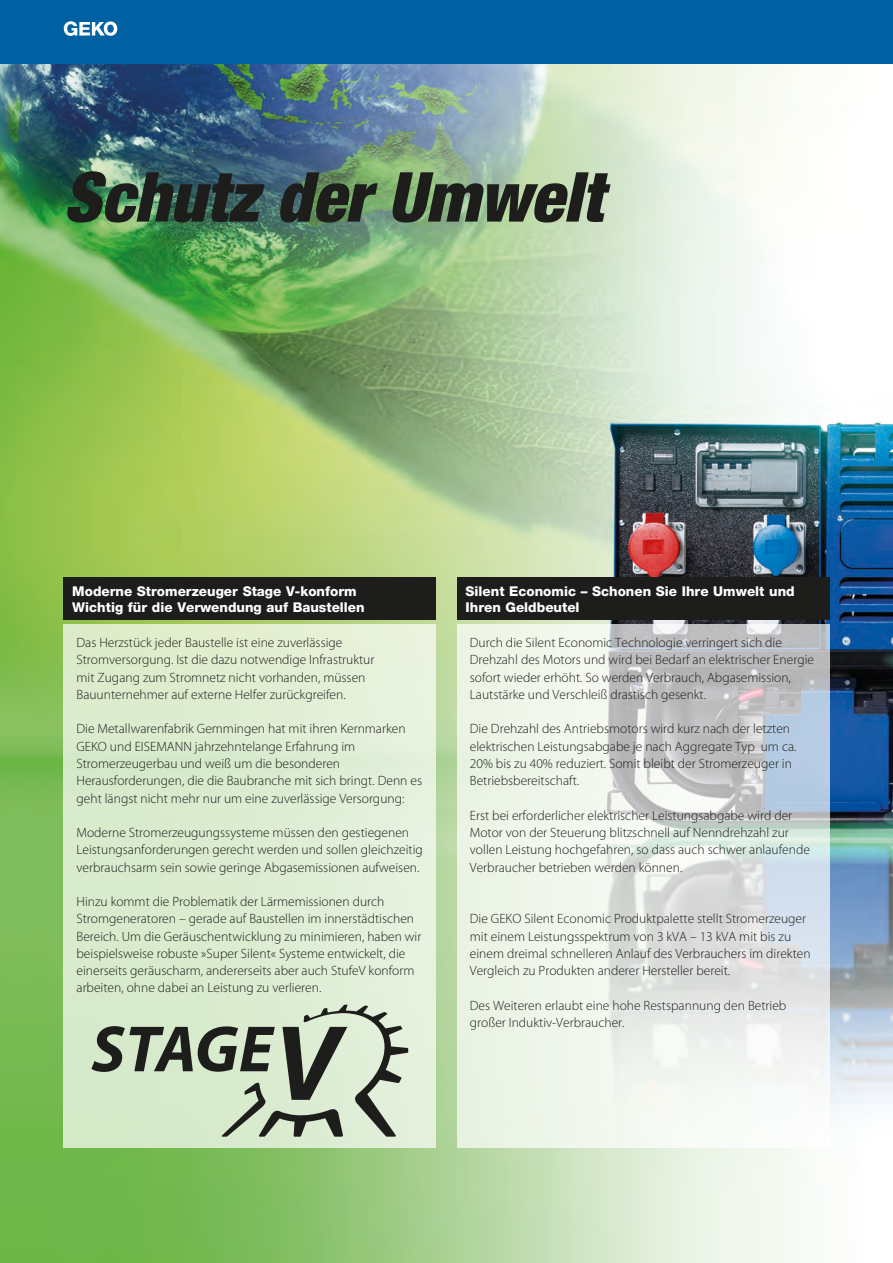
<style>
.page{position:relative;width:893px;height:1263px;background:#fff}
.page>*{position:absolute;margin:0;border:0;box-sizing:border-box;transform-origin:0 0}
.Überschrift_helvetic{font:italic 900 condensed 69px "Helvetica Neue LTW1 G";color:#1d1d1b}
.t1{font:300 13.5px/17.2px "Myriad Pro";color:#1d1d1b}
.t2{font:800 13.5px/16.2px "Helvetica Neue LT Pro";color:#fff}
</style>
<div class="page">
<img style="left:0;top:64px;width:893px;height:1199px">
<div style="left:64px;top:577px;width:372px;height:43px;background:#1d1d1b"></div>
<div style="left:64px;top:624px;width:372px;height:524px;background:linear-gradient(to right,#d6e9c8,#e6f1de)"></div>
<div style="left:0;top:0;width:893px;height:64px;background:#0061a2"></div>
<svg style="left:64px;top:21px;width:53px;height:15px"></svg>
<div style="left:457px;top:577px;width:372px;height:43px;background:#1d1d1b"></div>
<svg style="left:457px;top:624px;width:372px;height:524px"></svg>
<svg style="left:91px;top:1005px;width:317px;height:132px;background:#afbca7"></svg>
<p class="Überschrift_helvetic" style="left:64px;top:156px;width:541px">Schutz der Umwelt</p>
<p class="t2" style="left:72px;top:583px;width:286px">Moderne Stromerzeuger Stage V-konform</p>
<p class="t2" style="left:72px;top:599px;width:294px">Wichtig für die Verwendung auf Baustellen</p>
<p class="t1" style="left:77px;top:634px;width:299px">Das Herzstück jeder Baustelle ist eine zuverlässige Stromversorgung. Ist die dazu notwendige Infrastruktur mit Zugang zum Stromnetz nicht vorhanden, müssen Bauunternehmer auf externe Helfer zurückgreifen.</p>
<p class="t1" style="left:77px;top:721px;width:347px">Die Metallwarenfabrik Gemmingen hat mit ihren Kernmarken GEKO und EISEMANN jahrzehntelange Erfahrung im Stromerzeugerbau und weiß um die besonderen Herausforderungen, die die Baubranche mit sich bringt. Denn es geht längst nicht mehr nur um eine zuverlässige Versorgung:</p>
<p class="t1" style="left:77px;top:824px;width:348px">Moderne Stromerzeugungssysteme müssen den gestiegenen<br>Leistungsanforderungen gerecht werden und sollen gleichzeitig verbrauchsarm sein sowie geringe Abgasemissionen aufweisen.</p>
<p class="t1" style="left:77px;top:893px;width:346px">Hinzu kommt die Problematik der Lärmemissionen durch Stromgeneratoren – gerade auf Baustellen im innerstädtischen Bereich. Um die Geräuschentwicklung zu minimieren, haben wir beispielsweise robuste »Super Silent« Systeme entwickelt, die einerseits geräuscharm, andererseits aber auch StufeV konform arbeiten, ohne dabei an Leistung zu verlieren.</p>
<p class="t2" style="left:466px;top:583px;width:331px">Silent Economic – Schonen Sie Ihre Umwelt und<br>Ihren Geldbeutel</p>
<p class="t1" style="left:470px;top:634px;width:346px">Durch die Silent Economic Technologie verringert sich die Drehzahl des Motors und wird bei Bedarf an elektrischer Energie sofort wieder erhöht. So werden Verbrauch, Abgasemission, Lautstärke und Verschleiß drastisch gesenkt.</p>
<p class="t1" style="left:470px;top:721px;width:328px">Die Drehzahl des Antriebsmotors wird kurz nach der letzten elektrischen Leistungsabgabe je nach Aggregate Typ um ca.<br>20% bis zu 40% reduziert. Somit bleibt der Stromerzeuger in Betriebsbereitschaft.</p>
<p class="t1" style="left:470px;top:807px;width:342px">Erst bei erforderlicher elektrischer Leistungsabgabe wird der Motor von der Steuerung blitzschnell auf Nenndrehzahl zur vollen Leistung hochgefahren, so dass auch schwer anlaufende Verbraucher betrieben werden können.</p>
<p class="t1" style="left:470px;top:910px;width:342px">Die GEKO Silent Economic Produktpalette stellt Stromerzeuger mit einem Leistungsspektrum von 3 kVA – 13 kVA mit bis zu einem dreimal schnelleren Anlauf des Verbrauchers im direkten Vergleich zu Produkten anderer Hersteller bereit.</p>
<p class="t1" style="left:470px;top:997px;width:318px">Des Weiteren erlaubt eine hohe Restspannung den Betrieb großer Induktiv-Verbraucher.</p>
</div>
